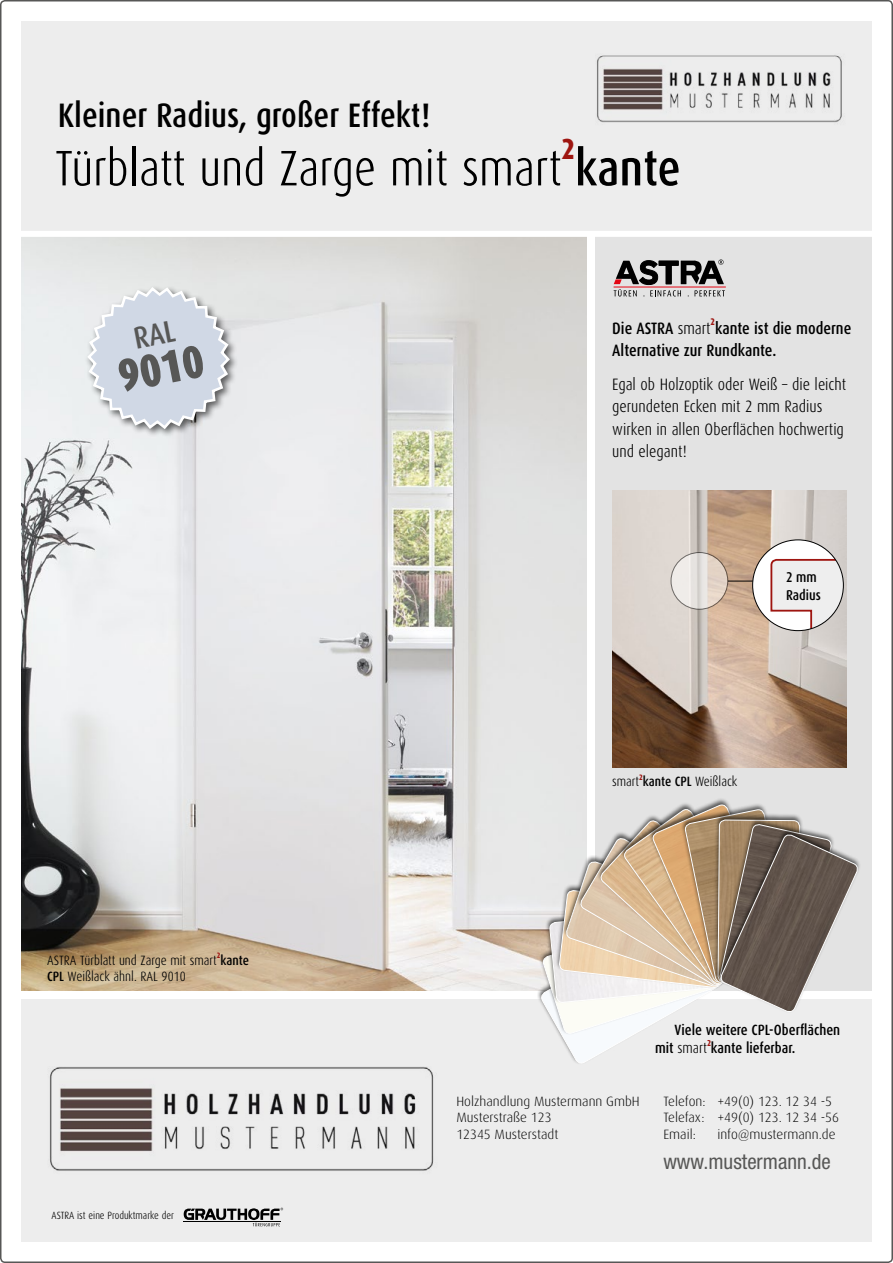
<style>
.page{position:relative;width:893px;height:1263px;background:#fff}
.page>*{position:absolute;margin:0;border:0;box-sizing:border-box;transform-origin:0 0}
.t1{font:300 50.1px "Dax Condensed";color:#000}
.t2{font:900 46.35px "Dax Condensed";color:#575756}
.t3{font:500 34.05px "Dax Condensed";color:#000}
.t4{font:800 29.1px "Dax Condensed";color:#9e1510}
.t5{font:condensed 21px "Helvetica Neue LT";color:#575756}
.t6{font:300 16.5px/22.4px "Dax Condensed";color:#000}
.t7{font:500 16.5px "Dax Condensed";color:#000}
.t8{font:500 14.85px/18.1px "Dax Condensed";color:#000}
.t9{font:500 14.25px/17.1px "Dax Condensed";color:#000}
.t10{font:300 13.5px/16.2px "Dax";color:#000}
.t11{font:300 13.5px "Dax Condensed";color:#000}
.t12{font:300 10.5px "Dax Condensed";color:#000}
.t13{font:800 9.6px "Dax Condensed";color:#9e1510}
.t14{font:800 8.7px "Dax Condensed";color:#9e1510}
.t15{font:800 7.8px "Dax Condensed";color:#9e1510}
.s1{font-weight:500}
.s2{font-weight:300}
</style>
<div class="page">
<div style="left:21px;top:1020px;width:851px;height:222px;background:#ededed"></div>
<div style="left:21px;top:21px;width:851px;height:213px;background:#ededed"></div>
<div style="left:595px;top:234px;width:277px;height:757px;background:#e3e3e3"></div>
<div style="left:21px;top:999px;width:851px;height:213px;background:#ededed"></div>
<hr style="left:614px;top:287px;width:112px;height:1px;background:#e30613">
<svg style="left:614px;top:259px;width:111px;height:37px"></svg>
<img style="left:21px;top:237px;width:566px;height:754px">
<svg style="left:184px;top:1208px;width:99px;height:18px"></svg>
<hr style="left:183px;top:1221px;width:97px;height:1px;background:#000">
<img style="left:612px;top:490px;width:234px;height:268px">
<svg style="left:671px;top:552px;width:57px;height:57px"></svg>
<div style="left:671px;top:552px;width:57px;height:57px;border:1px solid #000;border-radius:50%"></div>
<hr style="left:728px;top:581px;width:69px;height:1px;background:#000">
<div style="left:753px;top:540px;width:90px;height:91px;background:#fff;border-radius:50%"></div>
<svg style="left:770px;top:558px;width:73px;height:73px"></svg>
<svg style="left:539px;top:758px;width:320px;height:306px"></svg>
<div style="left:13px;top:231px;width:871px;height:6px;background:#fff"></div>
<img style="left:597px;top:55px;width:245px;height:68px">
<img style="left:49px;top:1067px;width:385px;height:104px">
<div style="left:85px;top:285px;width:153px;height:153px;background:#000;opacity:.6"></div>
<svg style="left:85px;top:285px;width:147px;height:146px"></svg>
<h3 class="t3" style="left:58px;top:97px;width:374px">Kleiner Radius, großer Effekt!</h3>
<h1 class="t1" style="left:55px;top:141px;width:627px">Türblatt und Zarge mit smart <span class="s1">kante</span></h1>
<h3 class="t4" style="left:562px;top:133px;width:15px">2</h3>
<h2 class="t2" style="left:114px;top:351px;width:88px;rotate:-11deg">9010</h2>
<p class="t15" style="left:217px;top:951px;width:5px">2</p>
<p class="t11" style="left:47px;top:953px;width:203px">ASTRA Türblatt und Zarge mit smart <span class="s1">kante</span></p>
<p class="t11" style="left:47px;top:969px;width:140px"><span class="s1">CPL</span> Weißlack ähnl. RAL 9010</p>
<p class="t12" style="left:52px;top:1209px;width:124px">ASTRA ist eine Produktmarke der</p>
<p class="t13" style="left:711px;top:317px;width:6px">2</p>
<p class="t7" style="left:612px;top:341px;width:166px">Alternative zur Rundkante.</p>
<p class="t6" style="left:612px;top:373px;width:235px">Egal ob Holzoptik oder Weiß – die leicht gerundeten Ecken mit 2 mm Radius wirken in allen Oberflächen hochwertig und elegant!</p>
<p class="t7" style="left:612px;top:319px;width:241px">Die ASTRA <span class="s2">smart</span> kante ist die moderne</p>
<p class="t9" style="left:786px;top:569px;width:36px">2 mm<br>Radius</p>
<p class="t15" style="left:639px;top:772px;width:5px">2</p>
<p class="t11" style="left:612px;top:774px;width:127px">smart <span class="s1">kante CPL</span> Weißlack</p>
<p class="t10" style="left:456px;top:1093px;width:185px">Holzhandlung Mustermann GmbH<br>Musterstraße 123<br>12345 Musterstadt</p>
<p class="t8" style="left:655px;top:1021px;width:187px;text-indent:19px">Viele weitere CPL-Oberflächen mit <span class="s2">smart</span> kante lieferbar.</p>
<p class="t14" style="left:707px;top:1038px;width:5px">2</p>
<p class="t10" style="left:663px;top:1093px;width:177px">Telefon: +49(0) 123. 12 34 -5<br>Telefax: +49(0) 123. 12 34 -56<br>Email:</p>
<p class="t10" style="left:717px;top:1126px;width:120px">info@mustermann.de</p>
<h3 class="t5" style="left:663px;top:1149px;width:169px">www.mustermann.de</h3>
</div>
